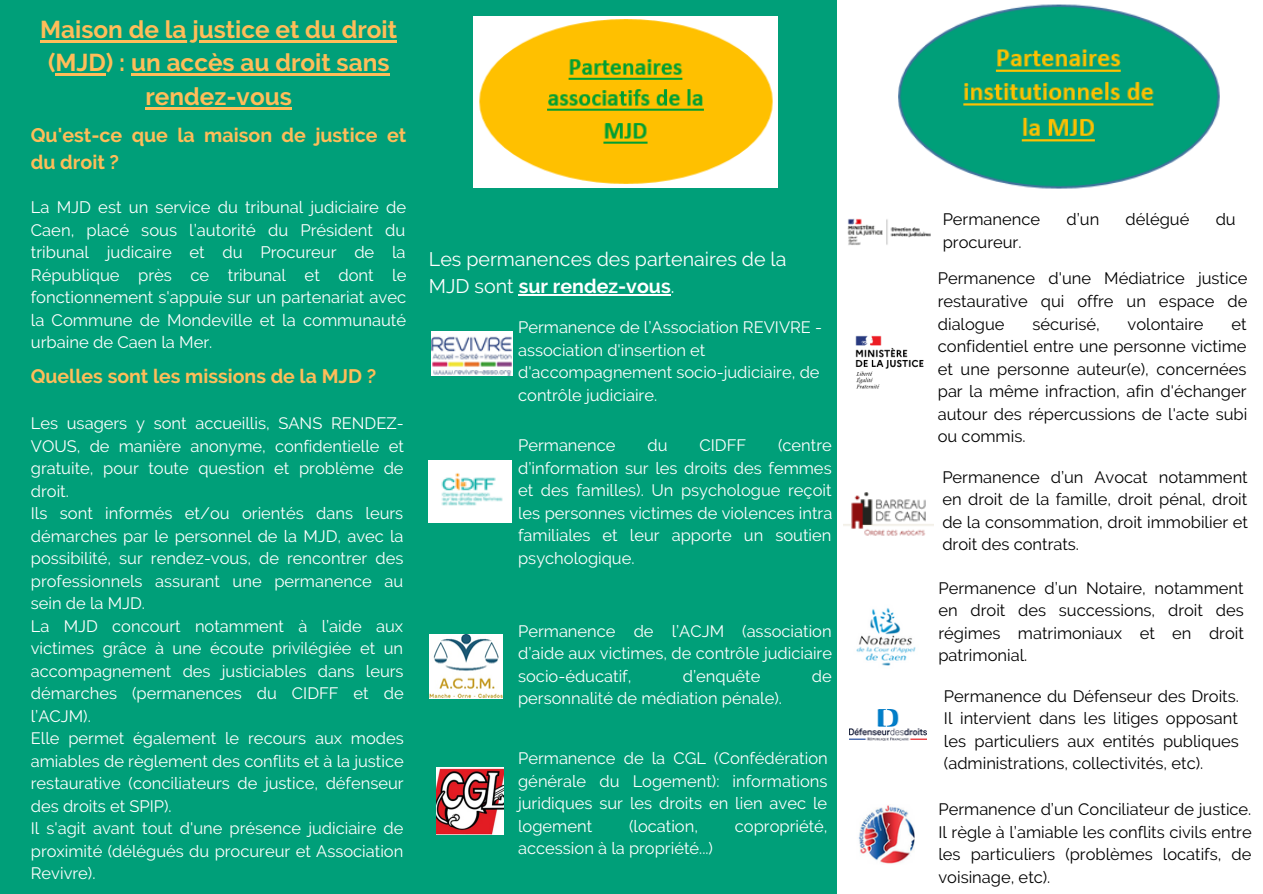
<style>
.page{position:relative;width:1263px;height:894px;background:#fff}
.page>*{position:absolute;margin:0;border:0;box-sizing:border-box;transform-origin:0 0}
.t1{font:700 24.3px/33.8px "Raleway";color:#ffbd59;text-align:center}
.t2{font:19.65px/27px "Raleway";color:#fff}
.t3{font:700 19.65px/27px "Raleway";color:#ffbd59}
.t4{font:700 19.5px "Raleway";color:#ffbd59}
.t5{font:16.65px/22.5px "Raleway";color:#fff;text-align:justify}
.t6{font:16.5px/22.5px "Raleway";color:#fff;text-align:justify}
.t7{font:16.5px/22.5px "Raleway";color:#000;text-align:justify}
.s1{font-weight:700}
</style>
<div class="page">
<div style="left:0;top:0;width:1263px;height:893px;background:#009f79"></div>
<div style="left:837px;top:0;width:425px;height:893px;background:#fff"></div>
<img style="left:431px;top:331px;width:81px;height:44px">
<img style="left:429px;top:461px;width:82px;height:61px">
<img style="left:429px;top:634px;width:73px;height:64px">
<img style="left:847px;top:218px;width:84px;height:27px">
<img style="left:850px;top:709px;width:76px;height:31px">
<img style="left:437px;top:767px;width:66px;height:67px">
<img style="left:858px;top:805px;width:57px;height:59px">
<img style="left:843px;top:492px;width:90px;height:44px">
<img style="left:856px;top:608px;width:60px;height:58px">
<img style="left:474px;top:17px;width:303px;height:170px">
<img style="left:898px;top:4px;width:322px;height:185px">
<hr style="left:40px;top:40px;width:357px;height:2px;background:#ffbd59">
<hr style="left:56px;top:74px;width:50px;height:2px;background:#ffbd59">
<hr style="left:131px;top:74px;width:258px;height:2px;background:#ffbd59">
<hr style="left:146px;top:107px;width:146px;height:3px;background:#ffbd59">
<hr style="left:519px;top:294px;width:152px;height:1px;background:#fff">
<img style="left:855px;top:335px;width:69px;height:54px">
<h1 class="t1" style="left:40px;top:12px;width:358px">Maison de la justice et du droit (MJD) : un accès au droit sans rendez-vous</h1>
<p class="t3" style="left:31px;top:122px;width:377px">Qu'est-ce que la maison de justice et du droit ?</p>
<p class="t5" style="left:31px;top:196px;width:377px">La MJD est un service du tribunal judiciaire de Caen, placé sous l’autorité du Président du tribunal judicaire et du Procureur de la République près ce tribunal et dont le fonctionnement s'appuie sur un partenariat avec la Commune de Mondeville et la communauté urbaine de Caen la Mer.</p>
<p class="t4" style="left:31px;top:364px;width:347px">Quelles sont les missions de la MJD ?</p>
<p class="t6" style="left:31px;top:412px;width:375px;text-align:left">Les usagers y sont accueillis, SANS RENDEZ-VOUS, de manière anonyme, confidentielle et gratuite, pour toute question et problème de droit.<br>Ils sont informés et/ou orientés dans leurs démarches par le personnel de la MJD, avec la possibilité, sur rendez-vous, de rencontrer des professionnels assurant une permanence au sein de la MJD.<br>La MJD concourt notamment à l’aide aux victimes grâce à une écoute privilégiée et un accompagnement des justiciables dans leurs démarches (permanences du CIDFF et de l’ACJM).<br>Elle permet également le recours aux modes amiables de règlement des conflits et à la justice restaurative (conciliateurs de justice, défenseur des droits et SPIP).<br>Il s'agit avant tout d'une présence judiciaire de proximité (délégués du procureur et Association Revivre).</p>
<p class="t2" style="left:429px;top:246px;width:359px">Les permanences des partenaires de la<br>MJD sont <span class="s1">sur rendez-vous</span>.</p>
<p class="t6" style="left:518px;top:316px;width:306px;text-align:left">Permanence de l’Association REVIVRE - association d'insertion et d'accompagnement socio-judiciaire, de contrôle judiciaire.</p>
<p class="t6" style="left:518px;top:434px;width:99px">Permanence</p>
<p class="t6" style="left:648px;top:434px;width:22px">du</p>
<p class="t6" style="left:699px;top:434px;width:48px">CIDFF</p>
<p class="t6" style="left:518px;top:434px;width:316px;text-indent:260px">(centre d’information sur les droits des femmes et des familles). Un psychologue reçoit les personnes victimes de violences intra familiales et leur apporte un soutien psychologique.</p>
<p class="t6" style="left:518px;top:619px;width:315px">Permanence de l’ACJM (association d’aide aux victimes, de contrôle judiciaire socio-éducatif,</p>
<p class="t6" style="left:683px;top:664px;width:79px">d’enquête</p>
<p class="t6" style="left:812px;top:664px;width:21px">de</p>
<p class="t6" style="left:518px;top:686px;width:265px">personnalité de médiation pénale).</p>
<p class="t6" style="left:518px;top:746px;width:311px">Permanence de la CGL (Confédération générale du Logement): informations juridiques sur les droits en lien avec le logement</p>
<p class="t6" style="left:629px;top:814px;width:71px">(location,</p>
<p class="t6" style="left:735px;top:814px;width:94px">copropriété,</p>
<p class="t6" style="left:518px;top:836px;width:196px">accession à la propriété...)</p>
<p class="t7" style="left:943px;top:208px;width:99px">Permanence</p>
<p class="t7" style="left:1066px;top:208px;width:34px">d’un</p>
<p class="t7" style="left:1126px;top:208px;width:65px">délégué</p>
<p class="t7" style="left:1216px;top:208px;width:22px">du</p>
<p class="t7" style="left:943px;top:231px;width:80px">procureur.</p>
<p class="t7" style="left:938px;top:267px;width:311px">Permanence d'une Médiatrice justice restaurative qui offre un espace de dialogue</p>
<p class="t7" style="left:1032px;top:312px;width:69px">sécurisé,</p>
<p class="t7" style="left:1127px;top:312px;width:78px">volontaire</p>
<p class="t7" style="left:938px;top:312px;width:311px;text-indent:294px">et confidentiel entre une personne victime et une personne auteur(e), concernées par la même infraction, afin d'échanger autour des répercussions de l'acte subi ou commis.</p>
<p class="t7" style="left:942px;top:465px;width:307px">Permanence d’un Avocat notamment en droit de la famille, droit pénal, droit de la consommation, droit immobilier et droit des contrats.</p>
<p class="t7" style="left:938px;top:576px;width:307px">Permanence d’un Notaire, notamment en droit des successions, droit des régimes matrimoniaux et en droit patrimonial.</p>
<p class="t7" style="left:944px;top:684px;width:297px">Permanence du Défenseur des Droits.<br>Il intervient dans les litiges opposant les particuliers aux entités publiques (administrations, collectivités, etc).</p>
<p class="t7" style="left:938px;top:797px;width:315px">Permanence d’un Conciliateur de justice.<br>Il règle à l’amiable les conflits civils entre les particuliers (problèmes locatifs, de voisinage, etc).</p>
</div>
